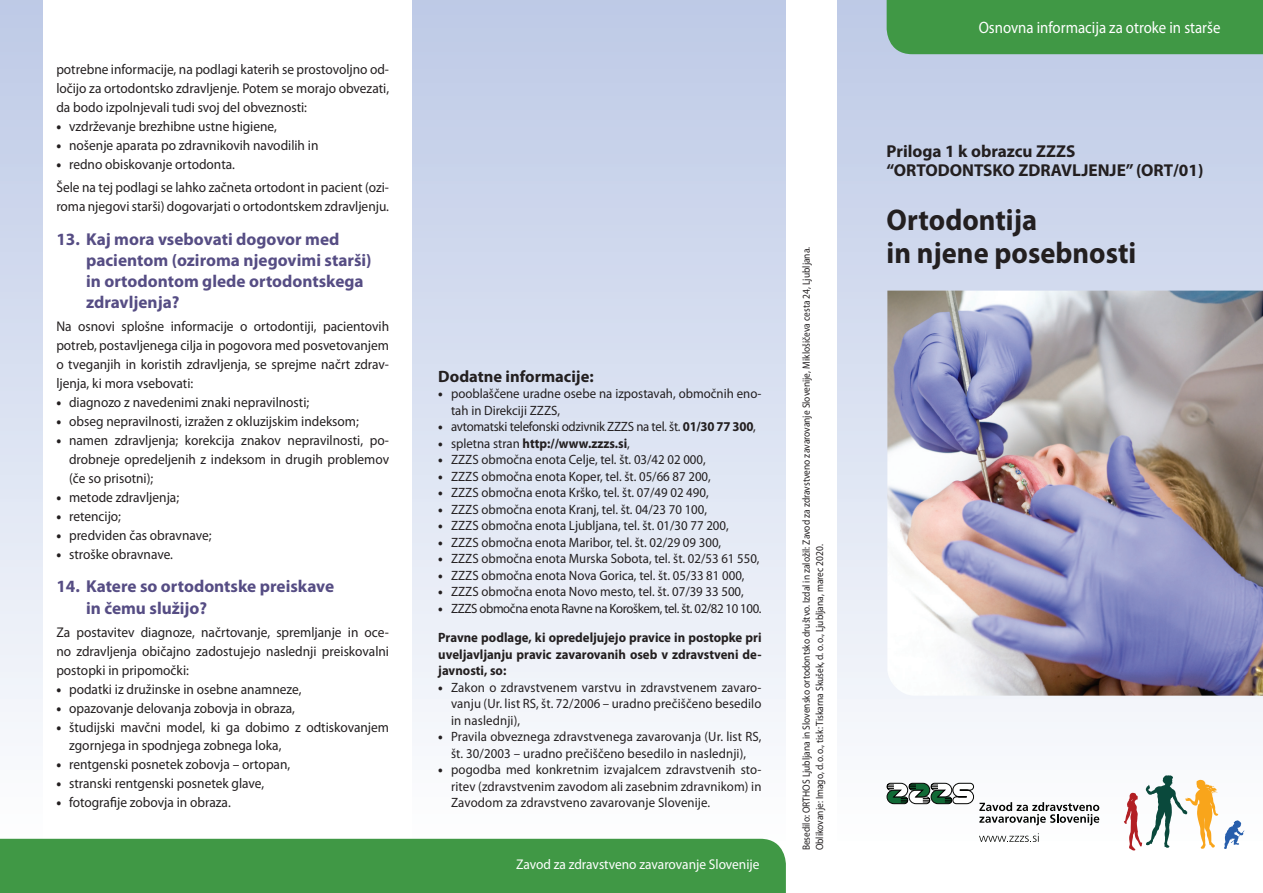
<style>
.page{position:relative;width:1263px;height:893px;background:#fff}
.page>*{position:absolute;margin:0;border:0;box-sizing:border-box;transform-origin:0 0}
.t1{font:700 30px/33px "Myriad Pro";color:#231f20;scale:.95 1}
.mednaslov{font:700 17.25px/21.1px "Myriad Pro";color:#564d84}
.mednaslov-2{font:700 17.25px/18.8px "Myriad Pro";color:#231f20}
.t2{font:16.5px "Myriad Pro";color:#fff;scale:.9 1}
.mednaslov-3{font:700 16.5px "Myriad Pro";color:#231f20}
.glavni_tekst{font:14.1px/18.9px "Myriad Pro";color:#231f20;text-align:justify;scale:.95 1}
.glavni_tekst-2{font:14.1px "Myriad Pro";color:#fff;scale:.95 1}
.glavni_tekst-3{font:13.5px/16.5px "Myriad Pro";color:#231f20;text-align:justify;scale:.95 1}
.glavni_tekst-4{font:700 13.5px/16.5px "Myriad Pro";color:#231f20;text-align:justify;scale:.95 1}
.glavni_tekst-5{font:13.5px "Myriad Pro";letter-spacing:-.02em;color:#231f20;scale:.95 1}
.glavni_tekst-6{font:13.5px "Myriad Pro";letter-spacing:-.03em;color:#231f20;scale:.95 1}
.glavni_tekst-7{font:10.5px "Myriad Pro";color:#231f20;scale:.9 1}
.s1{font-weight:900}
.s2{font-weight:700}
.s3{font-weight:400}
</style>
<div class="page">
<div style="left:412px;top:0;width:373px;height:850px;background:linear-gradient(to bottom,#bdc9e6,#fdfefe)"></div>
<div style="left:0;top:0;width:43px;height:850px;background:linear-gradient(to bottom,#bdc9e6,#fdfefe)"></div>
<div style="left:0;top:839px;width:786px;height:54px;background:#409845"></div>
<div style="left:838px;top:0;width:425px;height:850px;background:linear-gradient(to bottom,#bcc9e5,#fefeff)"></div>
<img style="left:887px;top:291px;width:376px;height:405px">
<div style="left:887px;top:0;width:376px;height:54px;background:#409845"></div>
<svg style="left:1124px;top:775px;width:94px;height:75px"></svg>
<svg style="left:886px;top:782px;width:213px;height:43px"></svg>
<svg style="left:979px;top:833px;width:60px;height:9px"></svg>
<svg style="left:1224px;top:820px;width:20px;height:29px"></svg>
<p class="glavni_tekst" style="left:56px;top:60px;width:352px">potrebne informacije, na podlagi katerih se prostovoljno od&shy;ločijo za ortodontsko zdravljenje. Potem se morajo obvezati, da bodo izpolnjevali tudi svoj del obveznosti:</p>
<p class="glavni_tekst" style="left:56px;top:116px;width:234px"><span class="s1">•</span> vzdrževanje brezhibne ustne higiene,</p>
<p class="glavni_tekst" style="left:56px;top:135px;width:277px"><span class="s1">•</span> nošenje aparata po zdravnikovih navodilih in</p>
<p class="glavni_tekst" style="left:56px;top:154px;width:190px"><span class="s1">•</span> redno obiskovanje ortodonta.</p>
<p class="glavni_tekst" style="left:56px;top:177px;width:352px">Šele na tej podlagi se lahko začneta ortodont in pacient (ozi&shy;roma njegovi starši) dogovarjati o ortodontskem zdravljenju.</p>
<p class="mednaslov" style="left:86px;top:228px;width:287px;text-indent:-30px">13. Kaj mora vsebovati dogovor med pacientom (oziroma njegovimi starši) in ortodontom glede ortodontskega zdravljenja?</p>
<p class="glavni_tekst" style="left:56px;top:317px;width:352px">Na osnovi splošne informacije o ortodontiji, pacientovih potreb, postavljenega cilja in pogovora med posvetovanjem o tveganjih in koristih zdravljenja, se sprejme načrt zdrav&shy;ljenja, ki mora vsebovati:</p>
<p class="glavni_tekst" style="left:56px;top:393px;width:268px"><span class="s1">•</span> diagnozo z navedenimi znaki nepravilnosti;</p>
<p class="glavni_tekst" style="left:56px;top:412px;width:320px"><span class="s1">•</span> obseg nepravilnosti, izražen z okluzijskim indeksom;</p>
<p class="glavni_tekst" style="left:69px;top:431px;width:338px;text-indent:-13px"><span class="s1">•</span> namen zdravljenja; korekcija znakov nepravilnosti, po&shy;drobneje opredeljenih z indeksom in drugih problemov (če so prisotni);</p>
<p class="glavni_tekst" style="left:56px;top:487px;width:131px"><span class="s1">•</span> metode zdravljenja;</p>
<p class="glavni_tekst" style="left:56px;top:506px;width:70px"><span class="s1">•</span> retencijo;</p>
<p class="glavni_tekst" style="left:56px;top:525px;width:165px"><span class="s1">•</span> predviden čas obravnave;</p>
<p class="glavni_tekst" style="left:56px;top:544px;width:124px"><span class="s1">•</span> stroške obravnave.</p>
<p class="mednaslov" style="left:86px;top:575px;width:250px;text-indent:-30px">14. Katere so ortodontske preiskave in čemu služijo?</p>
<p class="glavni_tekst" style="left:56px;top:622px;width:352px">Za postavitev diagnoze, načrtovanje, spremljanje in oce&shy;no zdravljenja običajno zadostujejo naslednji preiskovalni postopki in pripomočki:</p>
<p class="glavni_tekst" style="left:56px;top:679px;width:259px"><span class="s1">•</span> podatki iz družinske in osebne anamneze,</p>
<p class="glavni_tekst" style="left:56px;top:698px;width:253px"><span class="s1">•</span> opazovanje delovanja zobovja in obraza,</p>
<p class="glavni_tekst" style="left:69px;top:717px;width:338px;text-indent:-13px"><span class="s1">•</span> študijski mavčni model, ki ga dobimo z odtiskovanjem zgornjega in spodnjega zobnega loka,</p>
<p class="glavni_tekst" style="left:56px;top:755px;width:248px"><span class="s1">•</span> rentgenski posnetek zobovja – ortopan,</p>
<p class="glavni_tekst" style="left:56px;top:774px;width:220px"><span class="s1">•</span> stranski rentgenski posnetek glave,</p>
<p class="glavni_tekst" style="left:56px;top:793px;width:185px"><span class="s1">•</span> fotografije zobovja in obraza.</p>
<p class="mednaslov-3" style="left:438px;top:366px;width:157px">Dodatne informacije:</p>
<p class="glavni_tekst-3" style="left:451px;top:385px;width:328px;text-indent:-13px"><span class="s1">•</span> pooblaščene uradne osebe na izpostavah, območnih eno&shy;tah in Direkciji ZZZS,</p>
<p class="glavni_tekst-5" style="left:438px;top:419px;width:336px"><span class="s1">•</span> avtomatski telefonski odzivnik ZZZS na tel. št. <span class="s2">01/30 77 300</span>,</p>
<p class="glavni_tekst-4" style="left:438px;top:435px;width:203px"><span class="s1">•</span> <span class="s3">spletna stran</span> http://www.zzzs.si<span class="s3">,</span></p>
<p class="glavni_tekst-3" style="left:438px;top:451px;width:283px"><span class="s1">•</span> ZZZS območna enota Celje, tel. št. 03/42 02 000,</p>
<p class="glavni_tekst-3" style="left:438px;top:468px;width:288px"><span class="s1">•</span> ZZZS območna enota Koper, tel. št. 05/66 87 200,</p>
<p class="glavni_tekst-3" style="left:438px;top:484px;width:286px"><span class="s1">•</span> ZZZS območna enota Krško, tel. št. 07/49 02 490,</p>
<p class="glavni_tekst-3" style="left:438px;top:501px;width:284px"><span class="s1">•</span> ZZZS območna enota Kranj, tel. št. 04/23 70 100,</p>
<p class="glavni_tekst-3" style="left:438px;top:517px;width:307px"><span class="s1">•</span> ZZZS območna enota Ljubljana, tel. št. 01/30 77 200,</p>
<p class="glavni_tekst-3" style="left:438px;top:534px;width:299px"><span class="s1">•</span> ZZZS območna enota Maribor, tel. št. 02/29 09 300,</p>
<p class="glavni_tekst-3" style="left:438px;top:550px;width:340px"><span class="s1">•</span> ZZZS območna enota Murska Sobota, tel. št. 02/53 61 550,</p>
<p class="glavni_tekst-3" style="left:438px;top:567px;width:324px"><span class="s1">•</span> ZZZS območna enota Nova Gorica, tel. št. 05/33 81 000,</p>
<p class="glavni_tekst-3" style="left:438px;top:583px;width:323px"><span class="s1">•</span> ZZZS območna enota Novo mesto, tel. št. 07/39 33 500,</p>
<p class="glavni_tekst-6" style="left:438px;top:600px;width:342px"><span class="s1">•</span> ZZZS območna enota Ravne na Koroškem, tel. št. 02/82 10 100.</p>
<p class="glavni_tekst-4" style="left:438px;top:629px;width:342px">Pravne podlage, ki opredeljujejo pravice in postopke pri uveljavljanju pravic zavarovanih oseb v zdravstveni de&shy;javnosti, so:</p>
<p class="glavni_tekst-3" style="left:451px;top:679px;width:328px;text-indent:-13px"><span class="s1">•</span> Zakon o zdravstvenem varstvu in zdravstvenem zavaro&shy;vanju (Ur. list RS, št. 72/2006 – uradno prečiščeno besedilo in naslednji),</p>
<p class="glavni_tekst-3" style="left:438px;top:728px;width:342px;text-align:center"><span class="s1">•</span> Pravila obveznega zdravstvenega zavarovanja (Ur. list RS, št. 30/2003 – uradno prečiščeno besedilo in naslednji),</p>
<p class="glavni_tekst-3" style="left:451px;top:761px;width:328px;text-indent:-13px"><span class="s1">•</span> pogodba med konkretnim izvajalcem zdravstvenih sto&shy;ritev (zdravstvenim zavodom ali zasebnim zdravnikom) in Zavodom za zdravstveno zavarovanje Slovenije.</p>
<p class="glavni_tekst-2" style="left:516px;top:855px;width:258px">Zavod za zdravstveno zavarovanje Slovenije</p>
<p class="glavni_tekst-7" style="left:800px;top:850px;width:672px;rotate:-90deg">Besedilo: ORTHOS Ljubljana in Slovensko ortodontsko društvo. Izdal in založil: Zavod za zdravstveno zavarovanje Slovenije, Miklošičeva cesta 24, Ljubljana.</p>
<p class="glavni_tekst-7" style="left:813px;top:850px;width:341px;rotate:-90deg">Oblikovanje: Imago, d.o.o., tisk: Tiskarna Skušek, d.o.o., Ljubljana, marec 2020.</p>
<p class="t2" style="left:979px;top:18px;width:270px">Osnovna informacija za otroke in starše</p>
<p class="mednaslov-2" style="left:887px;top:141px;width:318px">Priloga 1 k obrazcu ZZZS “ORTODONTSKO ZDRAVLJENJE” (ORT/01)</p>
<p class="t1" style="left:887px;top:203px;width:264px">Ortodontija<br>in njene posebnosti</p>
</div>
